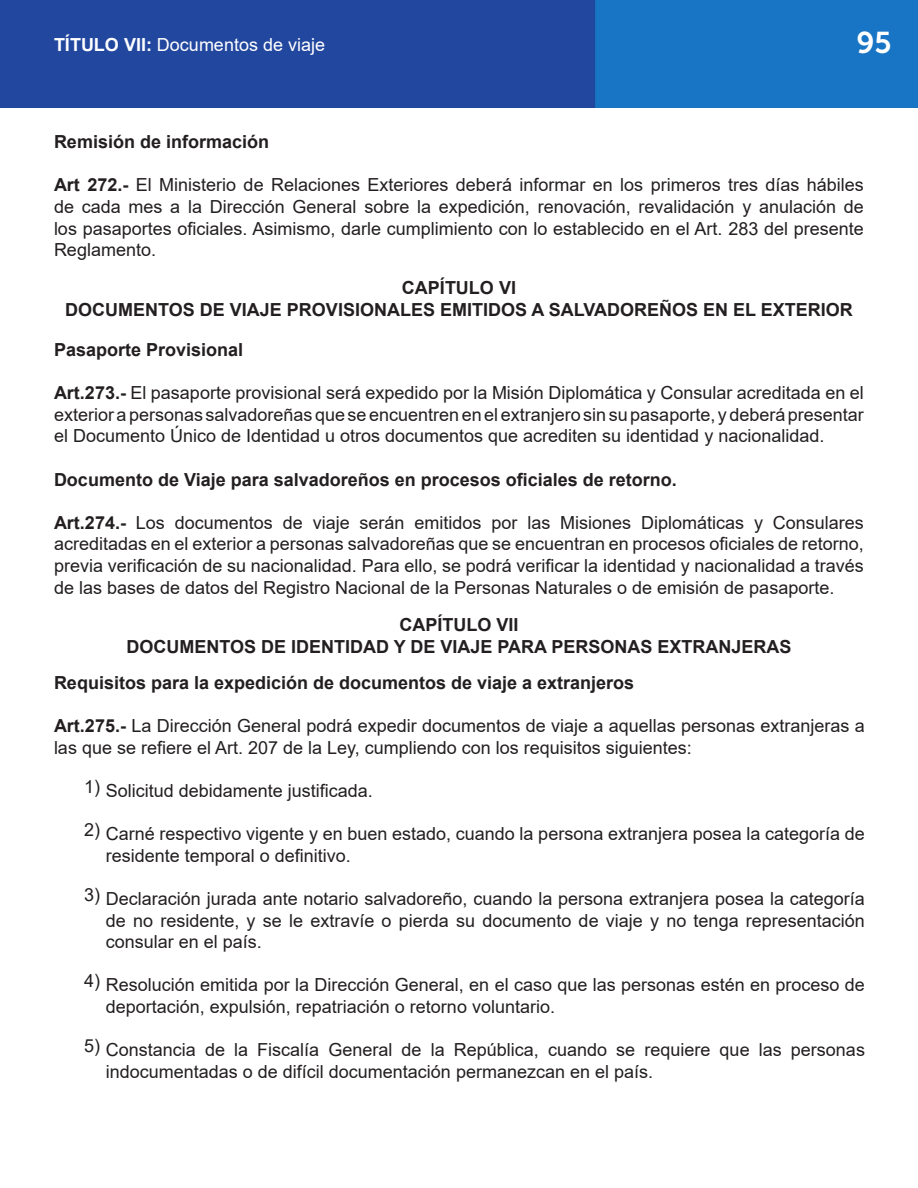
<style>
.page{position:relative;width:918px;height:1188px;background:#fff}
.page>*{position:absolute;margin:0;border:0;box-sizing:border-box;transform-origin:0 0}
.t1{font:30px "Museo Sans 700";color:#fff}
.t2{font:18px/21.6px "Arial";color:#231f20;text-align:justify}
.t3{font:700 18px "Arial";color:#231f20}
.t4{font:18px "Arial";color:#fff}
.s1{font-weight:700}
</style>
<div class="page">
<img style="left:0;top:0;width:918px;height:108px">
<p class="t4" style="left:54px;top:32px;width:273px"><span class="s1">TÍTULO VII:</span> Documentos de viaje</p>
<h1 class="t1" style="left:856px;top:26px;width:37px">95</h1>
<p class="t3" style="left:54px;top:129px;width:217px">Remisión de información</p>
<p class="t2" style="left:54px;top:174px;width:811px"><span class="s1">Art 272.-</span> El Ministerio de Relaciones Exteriores deberá informar en los primeros tres días hábiles de cada mes a la Dirección General sobre la expedición, renovación, revalidación y anulación de los pasaportes oficiales. Asimismo, darle cumplimiento con lo establecido en el Art. 283 del presente Reglamento.</p>
<p class="t3" style="left:402px;top:275px;width:116px">CAPÍTULO VI</p>
<p class="t3" style="left:65px;top:296px;width:789px">DOCUMENTOS DE VIAJE PROVISIONALES EMITIDOS A SALVADOREÑOS EN EL EXTERIOR</p>
<p class="t3" style="left:54px;top:337px;width:191px">Pasaporte Provisional</p>
<p class="t2" style="left:54px;top:382px;width:811px"><span class="s1">Art.273.-</span> El pasaporte provisional será expedido por la Misión Diplomática y Consular acreditada en el exterior a personas salvadoreñas que se encuentren en el extranjero sin su pasaporte, y deberá presentar el Documento Único de Identidad u otros documentos que acrediten su identidad y nacionalidad.</p>
<p class="t3" style="left:54px;top:467px;width:624px">Documento de Viaje para salvadoreños en procesos oficiales de retorno.</p>
<p class="t2" style="left:54px;top:511px;width:811px"><span class="s1">Art.274.-</span> Los documentos de viaje serán emitidos por las Misiones Diplomáticas y Consulares acreditadas en el exterior a personas salvadoreñas que se encuentran en procesos oficiales de retorno, previa verificación de su nacionalidad. Para ello, se podrá verificar la identidad y nacionalidad a través de las bases de datos del Registro Nacional de la Personas Naturales o de emisión de pasaporte.</p>
<p class="t3" style="left:399px;top:612px;width:121px">CAPÍTULO VII</p>
<p class="t3" style="left:126px;top:634px;width:667px">DOCUMENTOS DE IDENTIDAD Y DE VIAJE PARA PERSONAS EXTRANJERAS</p>
<p class="t3" style="left:54px;top:670px;width:582px">Requisitos para la expedición de documentos de viaje a extranjeros</p>
<p class="t2" style="left:54px;top:715px;width:812px"><span class="s1">Art.275.-</span> La Dirección General podrá expedir documentos de viaje a aquellas personas extranjeras a las que se refiere el Art. 207 de la Ley, cumpliendo con los requisitos siguientes:</p>
<p class="t2" style="left:106px;top:780px;width:269px">Solicitud debidamente justificada.</p>
<p class="t2" style="left:106px;top:823px;width:761px">Carné respectivo vigente y en buen estado, cuando la persona extranjera posea la categoría de residente temporal o definitivo.</p>
<p class="t2" style="left:106px;top:888px;width:761px">Declaración jurada ante notario salvadoreño, cuando la persona extranjera posea la categoría de no residente, y se le extravíe o pierda su documento de viaje y no tenga representación consular en el país.</p>
<p class="t2" style="left:106px;top:974px;width:761px">Resolución emitida por la Dirección General, en el caso que las personas estén en proceso de deportación, expulsión, repatriación o retorno voluntario.</p>
<p class="t2" style="left:106px;top:1039px;width:761px">Constancia de la Fiscalía General de la República, cuando se requiere que las personas indocumentadas o de difícil documentación permanezcan en el país.</p>
<p class="t2" style="left:84px;top:776px;width:18px">1)</p>
<p class="t2" style="left:84px;top:819px;width:18px">2)</p>
<p class="t2" style="left:84px;top:884px;width:18px">3)</p>
<p class="t2" style="left:84px;top:970px;width:18px">4)</p>
<p class="t2" style="left:84px;top:1035px;width:18px">5)</p>
</div>
